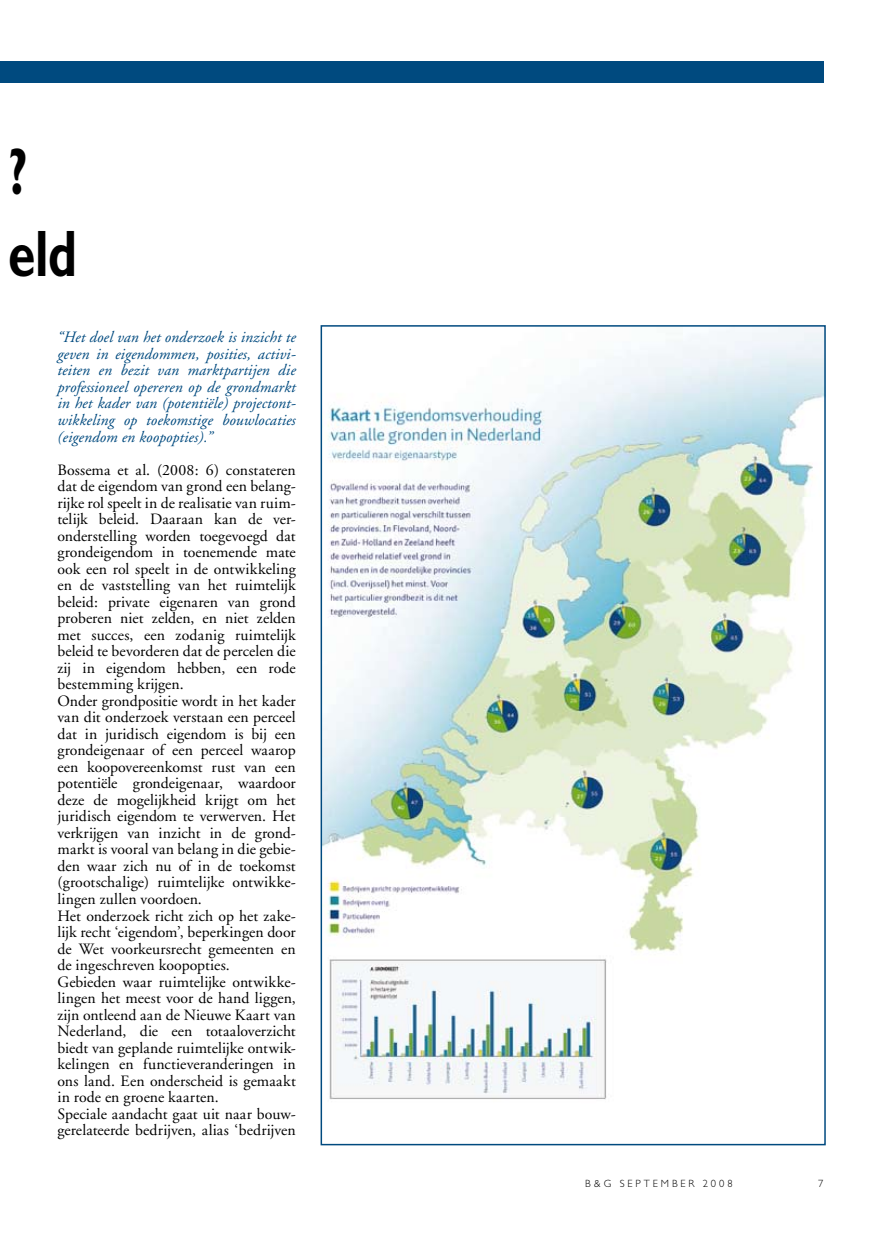
<style>
.page{position:relative;width:881px;height:1251px;background:#fff}
.page>*{position:absolute;margin:0;border:0;box-sizing:border-box;transform-origin:0 0}
.t1{font:700 66px/82.5px "Gill Sans";color:#000;scale:.75 1}
.t2{font:15.75px/16.5px "Adobe Garamond";letter-spacing:.005em;color:#000}
.t3{font:italic 15.75px/16.5px "Adobe Garamond";letter-spacing:.005em;color:#004a7f;text-align:justify}
.t4{font:300 10.5px "Gill Sans";letter-spacing:.28em;color:#000}
</style>
<div class="page">
<div style="left:0;top:62px;width:823px;height:21px;background:#004a7f"></div>
<img style="left:323px;top:328px;width:499px;height:772px">
<h1 class="t1" style="left:8px;top:130px;width:93px">? eld</h1>
<p class="t3" style="left:57px;top:329px;width:240px">“Het doel van het onderzoek is inzicht te geven in eigendommen, posities, activi&shy;teiten en bezit van marktpartijen die professioneel opereren op de grondmarkt in het kader van (potentiële) projectont&shy;wikkeling op toekomstige bouwlocaties (eigendom en koopopties).”</p>
<p class="t2" style="left:57px;top:461px;width:240px">Bossema et al. (2008: 6) constateren dat de eigendom van grond een belang&shy;rijke rol speelt in de realisatie van ruim&shy;telijk beleid. Daaraan kan de ver&shy;onderstelling worden toegevoegd dat grondeigendom in toenemende mate ook een rol speelt in de ontwikkeling en de vaststelling van het ruimtelijk beleid: private eigenaren van grond proberen niet zelden, en niet zelden met succes, een zodanig ruimtelijk beleid te bevorderen dat de percelen die zij in eigendom hebben, een rode bestemming krijgen.<br>Onder grondpositie wordt in het kader van dit onderzoek verstaan een perceel dat in juridisch eigendom is bij een grondeigenaar of een perceel waarop een koopovereenkomst rust van een potentiële grondeigenaar, waardoor deze de mogelijkheid krijgt om het juridisch eigendom te verwerven. Het verkrijgen van inzicht in de grond&shy;markt is vooral van belang in die gebie&shy;den waar zich nu of in de toekomst (grootschalige) ruimtelijke ontwikke&shy;lingen zullen voordoen.<br>Het onderzoek richt zich op het zake&shy;lijk recht ‘eigendom’, beperkingen door de Wet voorkeursrecht gemeenten en de ingeschreven koopopties.<br>Gebieden waar ruimtelijke ontwikke&shy;lingen het meest voor de hand liggen, zijn ontleend aan de Nieuwe Kaart van Nederland, die een totaaloverzicht biedt van geplande ruimtelijke ontwik&shy;kelingen en functieveranderingen in ons land. Een onderscheid is gemaakt in rode en groene kaarten.<br>Speciale aandacht gaat uit naar bouw&shy;gerelateerde bedrijven, alias ‘bedrijven</p>
<p class="t4" style="left:585px;top:1176px;width:149px">B&amp;G SEPTEMBER 2008</p>
<p class="t4" style="left:818px;top:1176px;width:7px">7</p>
</div>
